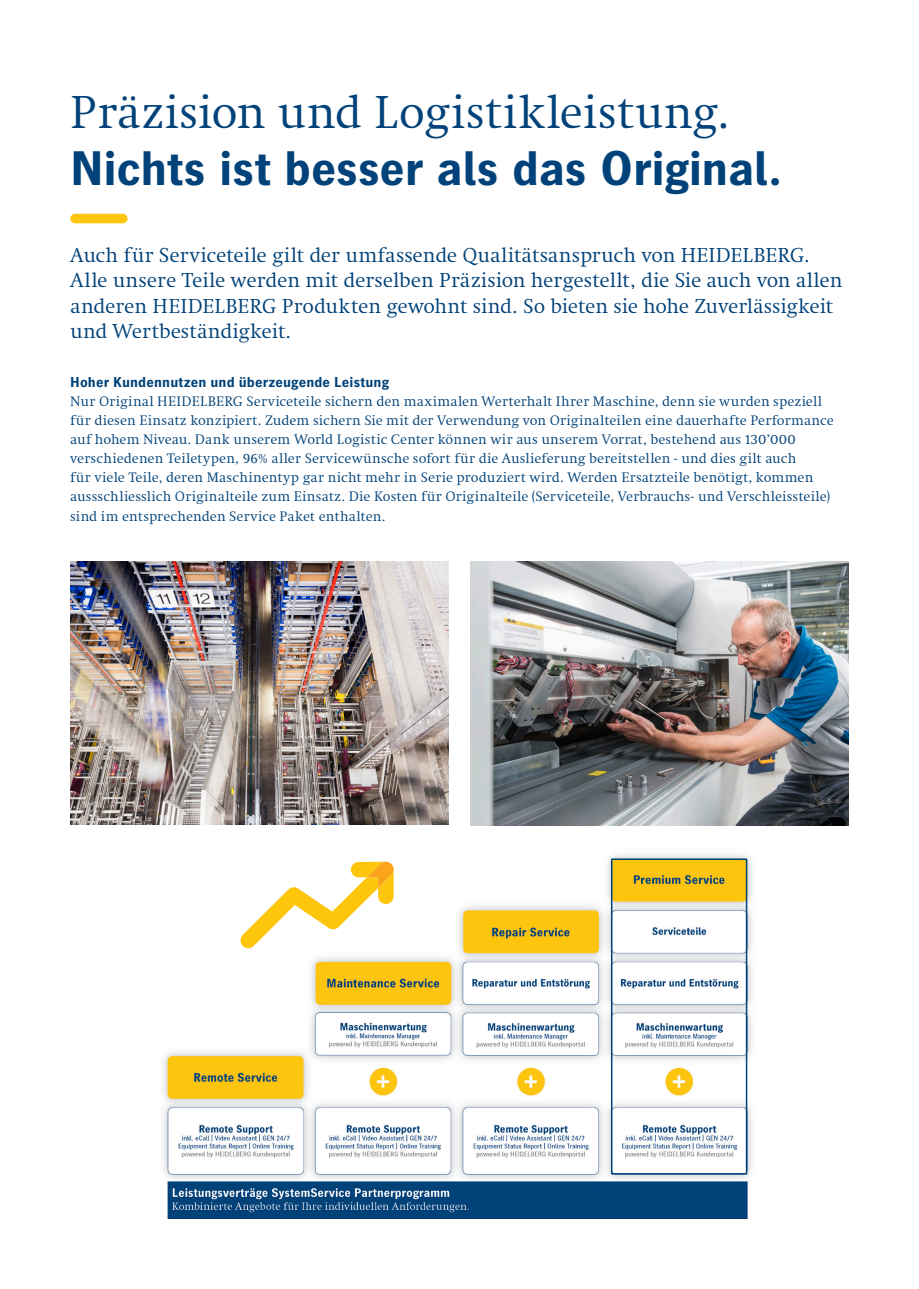
<style>
.page{position:relative;width:919px;height:1289px;background:#fff}
.page>*{position:absolute;margin:0;border:0;box-sizing:border-box;transform-origin:0 0}
._001_Headline_2_A4_Antiqua_Gothic_32pt{font:700 48px/57.4px "Heidelberg Gothic Ml";letter-spacing:-.005em;color:#004279}
._002_Intro_Text_A4_Antiqua_Reg_14pt{font:21px/25.5px "Heidelberg Antiqua ML";letter-spacing:-.005em;color:#004279}
._003_Copy_Text_A4_Antiqua_Reg_9_5pt{font:14.25px/19.2px "Heidelberg Antiqua ML";letter-spacing:.01em;color:#004279}
._003_Copy_Text_A4_Antiqua_Reg_9_5pt-2{font:700 14.25px "Heidelberg Gothic Ml";letter-spacing:.01em;color:#004279}
.s1{font-family:"Heidelberg Antiqua ML";font-weight:400}
</style>
<div class="page">
<div style="left:75px;top:214px;width:48px;height:9px;background:#fec50d"></div>
<img style="left:470px;top:561px;width:378px;height:264px">
<img style="left:70px;top:561px;width:379px;height:263px">
<img style="left:163px;top:854px;width:589px;height:364px">
<svg style="left:240px;top:861px;width:153px;height:87px"></svg>
<div style="left:611px;top:858px;width:136px;height:316px;border:2px solid #004279"></div>
<p class="_001_Headline_2_A4_Antiqua_Gothic_32pt" style="left:70px;top:84px;width:713px"><span class="s1">Präzision und Logistikleistung.<br></span>Nichts ist besser als das Original.</p>
<p class="_002_Intro_Text_A4_Antiqua_Reg_14pt" style="left:70px;top:242px;width:773px">Auch für Serviceteile gilt der umfassende Qualitätsanspruch von HEIDELBERG.<br>Alle unsere Teile werden mit derselben Präzision hergestellt, die Sie auch von allen anderen HEIDELBERG Produkten gewohnt sind. So bieten sie hohe Zuverlässigkeit und Wertbeständigkeit.</p>
<p class="_003_Copy_Text_A4_Antiqua_Reg_9_5pt-2" style="left:70px;top:373px;width:320px">Hoher Kundennutzen und überzeugende Leistung</p>
<p class="_003_Copy_Text_A4_Antiqua_Reg_9_5pt" style="left:70px;top:391px;width:765px">Nur Original HEIDELBERG Serviceteile sichern den maximalen Werterhalt Ihrer Maschine, denn sie wurden speziell für diesen Einsatz konzipiert. Zudem sichern Sie mit der Verwendung von Originalteilen eine dauerhafte Performance auf hohem Niveau. Dank unserem World Logistic Center können wir aus unserem Vorrat, bestehend aus 130’000 verschiedenen Teiletypen, 96% aller Servicewünsche sofort für die Auslieferung bereitstellen - und dies gilt auch<br>für viele Teile, deren Maschinentyp gar nicht mehr in Serie produziert wird. Werden Ersatzteile benötigt, kommen aussschliesslich Originalteile zum Einsatz. Die Kosten für Originalteile (Serviceteile, Verbrauchs- und Verschleissteile) sind im entsprechenden Service Paket enthalten.</p>
</div>
